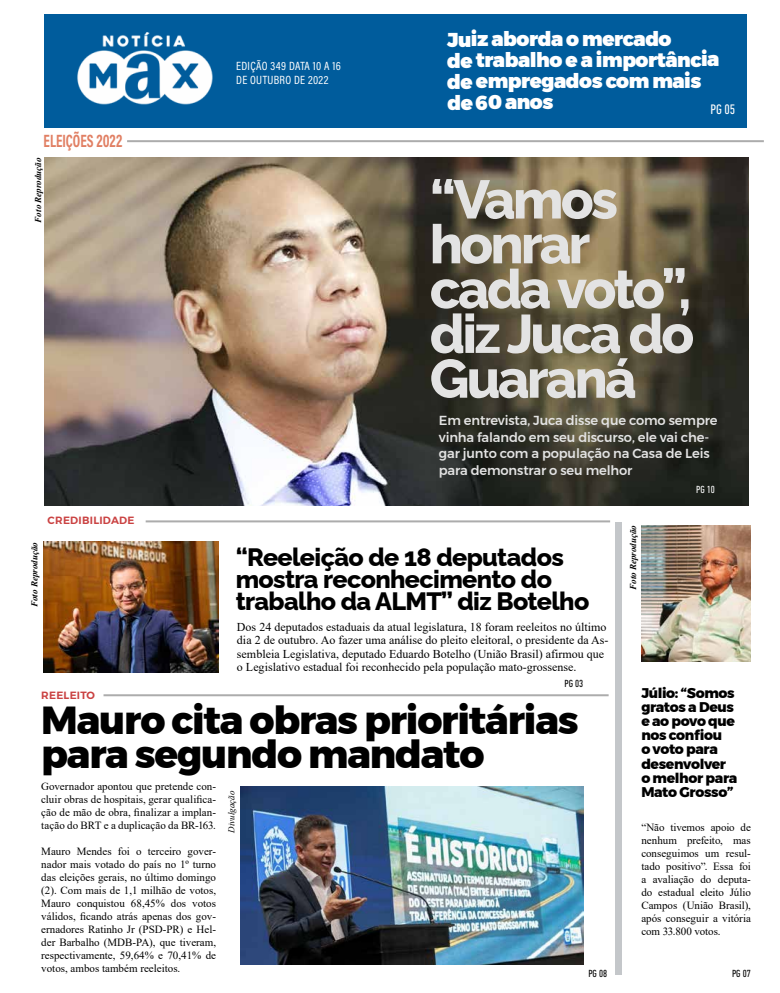
<style>
.page{position:relative;width:780px;height:993px;background:#fff}
.page>*{position:absolute;margin:0;border:0;box-sizing:border-box;transform-origin:0 0}
.t1{font:100 54.1px/44.8px "Raleway";letter-spacing:-.05em;color:#e3e3e3}
.t2{font:800 39px/34.2px "Montserrat";letter-spacing:-.03em;color:#000}
.t3{font:100 25.1px/22px "Raleway";letter-spacing:-.025em;color:#000}
.t4{font:900 20px/21.1px "Montserrat";letter-spacing:-.03em;color:#fff}
.t5{font:18px "Acumin Variable Concept";letter-spacing:-.13em;color:#e17f63;scale:.81 1}
.t6{font:800 14px/14px "Montserrat";letter-spacing:-.025em;color:#000}
.t7{font:condensed 14px "DIN Next LT Pro";color:#fff}
.t8{font:500 13px/16.8px "Montserrat";letter-spacing:-.01em;color:#e3e3e3}
.t9{font:12px/13.4px "Times New Roman";color:#000}
.t10{font:12px/14.4px "Acumin Variable Concept";letter-spacing:-.15em;color:#fff}
.t11{font:11px/13px "Times New Roman";color:#000;text-align:justify}
.t12{font:600 10.5px "Montserrat";letter-spacing:.025em;color:#ca4242}
.t13{font:condensed 10.5px "DIN Next LT Pro";color:#000}
.t14{font:condensed 10.5px "DIN Next LT Pro";color:#fff}
.t15{font:italic 700 9px "Times New Roman";color:#000}
.t16{font:italic 9px "Times New Roman";color:#000}
</style>
<div class="page">
<img style="left:641px;top:525px;width:109px;height:136px">
<img style="left:241px;top:786px;width:342px;height:177px">
<img style="left:45px;top:158px;width:703px;height:347px">
<div style="left:44px;top:14px;width:702px;height:114px;background:#005c9c"></div>
<img style="left:77px;top:32px;width:136px;height:73px">
<div style="left:615px;top:522px;width:7px;height:453px;background:#c4c7ca"></div>
<hr style="left:127px;top:140px;width:636px;height:2px;background:#acacac">
<hr style="left:146px;top:520px;width:464px;height:2px;background:#acacac">
<hr style="left:103px;top:694px;width:505px;height:2px;background:#acacac">
<img style="left:44px;top:541px;width:174px;height:131px">
<h3 class="t5" style="left:44px;top:128px;width:101px">ELEIÇÕES 2022</h3>
<p class="t15" style="left:32px;top:222px;width:66px;rotate:-90deg">Foto Reprodução</p>
<p class="t15" style="left:28px;top:607px;width:66px;rotate:-90deg">Foto Reprodução</p>
<p class="t12" style="left:48px;top:511px;width:88px">CREDIBILIDADE</p>
<p class="t10" style="left:236px;top:58px;width:107px">EDIÇÃO 349 DATA 10 A 16<br>DE OUTUBRO DE 2022</p>
<h3 class="t4" style="left:447px;top:29px;width:274px">Juiz aborda o mercado<br>de trabalho e a importância de empregados com mais de 60 anos</h3>
<p class="t7" style="left:710px;top:101px;width:27px">PG 05</p>
<h1 class="t1" style="left:430px;top:171px;width:266px">‘‘Vamos honrar cada voto”, diz Juca do<br>Guaraná</h1>
<p class="t8" style="left:439px;top:411px;width:280px">Em entrevista, Juca disse que como sempre vinha falando em seu discurso, ele vai che&shy;gar junto com a população na Casa de Leis para demonstrar o seu melhor</p>
<p class="t14" style="left:696px;top:483px;width:20px">PG 10</p>
<h3 class="t3" style="left:236px;top:542px;width:355px">“Reeleição de 18 deputados mostra reconhecimento do trabalho da ALMT’’ diz Botelho</h3>
<p class="t9" style="left:237px;top:619px;width:373px">Dos 24 deputados estaduais da atual legislatura, 18 foram reeleitos no último dia 2 de outubro. Ao fazer uma análise do pleito eleitoral, o presidente da As&shy;sembleia Legislativa, deputado Eduardo Botelho (União Brasil) afirmou que o Legislativo estadual foi reconhecido pela população mato-grossense.</p>
<p class="t15" style="left:626px;top:589px;width:66px;rotate:-90deg">Foto Reprodução</p>
<p class="t13" style="left:564px;top:677px;width:20px">PG 03</p>
<p class="t12" style="left:41px;top:687px;width:55px">REELEITO</p>
<h2 class="t2" style="left:41px;top:702px;width:539px">Mauro cita obras prioritárias para segundo mandato</h2>
<p class="t11" style="left:41px;top:779px;width:176px">Governador apontou que pretende con&shy;cluir obras de hospitais, gerar qualifica&shy;ção de mão de obra, finalizar a implan&shy;tação do BRT e a duplicação da BR-163.</p>
<p class="t11" style="left:41px;top:844px;width:176px">Mauro Mendes foi o terceiro gover&shy;nador mais votado do país no 1º turno das eleições gerais, no último domingo (2). Com mais de 1,1 milhão de votos, Mauro conquistou 68,45% dos votos válidos, ficando atrás apenas dos gov&shy;ernadores Ratinho Jr (PSD-PR) e Hel&shy;der Barbalho (MDB-PA), que tiveram, respectivamente, 59,64% e 70,41% de votos, ambos também reeleitos.</p>
<p class="t16" style="left:225px;top:832px;width:43px;rotate:-90deg">Divulgação</p>
<p class="t13" style="left:588px;top:967px;width:20px">PG 08</p>
<p class="t6" style="left:641px;top:686px;width:97px">Júlio: “Somos gratos a Deus e ao povo que nos confiou<br>o voto para desenvolver o melhor para<br>Mato Grosso”</p>
<p class="t11" style="left:641px;top:820px;width:111px">“Não tivemos apoio de nenhum prefeito, mas conseguimos um resul&shy;tado positivo”. Essa foi a avaliação do deputa&shy;do estadual eleito Júlio Campos (União Brasil), após conseguir a vitória com 33.800 votos.</p>
<p class="t13" style="left:732px;top:967px;width:20px">PG 07</p>
</div>
